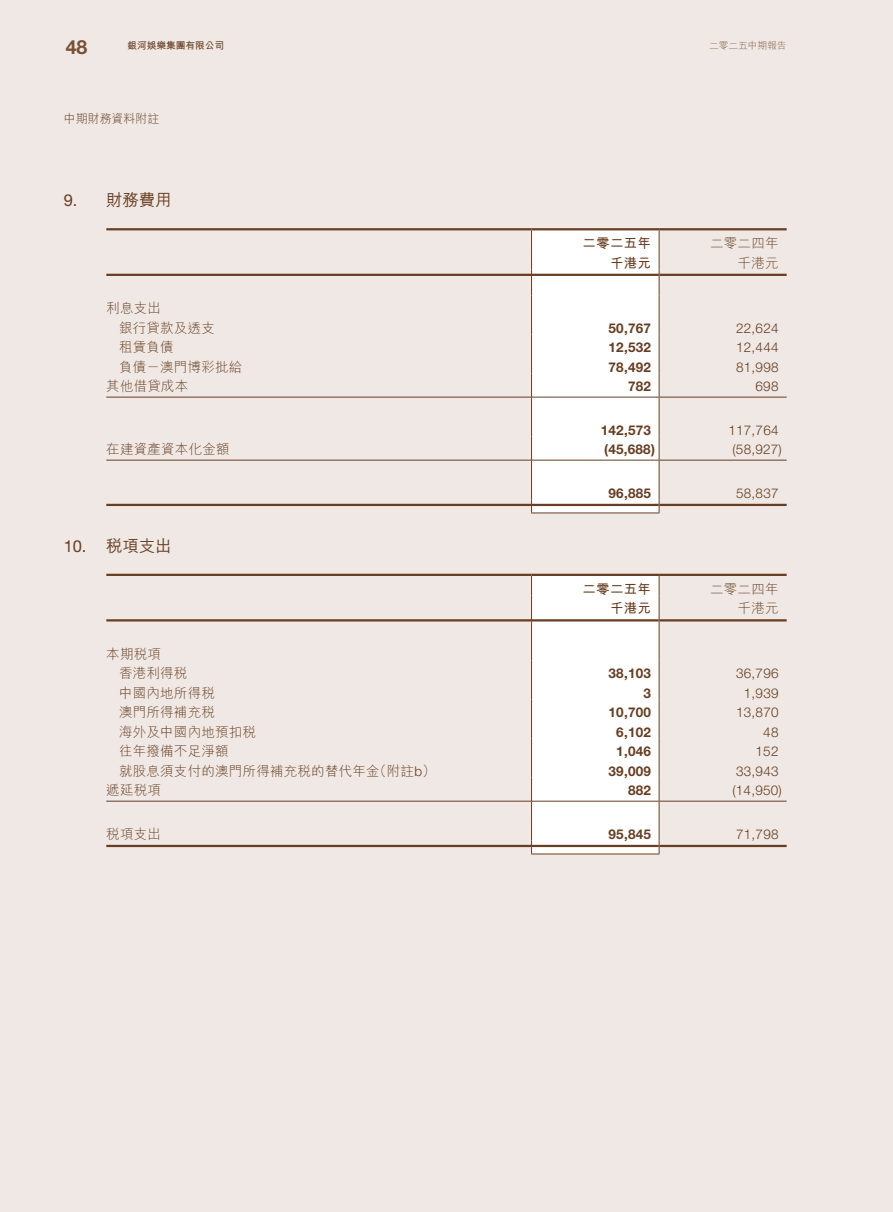
<style>
.page{position:relative;width:893px;height:1212px;background:#efe8e4}
.page>*{position:absolute;margin:0;border:0;box-sizing:border-box;transform-origin:0 0}
.t1{font:700 19.5px "Helvetica Neue LT Pro";color:#775036}
.t2{font:500 16.5px "M Hei HK";letter-spacing:-.015em;color:#683e22}
.t3{font:300 13.5px/19.5px "M Hei HK";letter-spacing:.015em;color:#683e22}
.t4{font:300 13.5px "Helvetica Neue LT Pro";letter-spacing:.015em;color:#683e22}
.t5{font:700 13.5px "Helvetica Neue LT Pro";letter-spacing:.015em;color:#683e22}
.t6{font:700 13.5px "M Hei HK";letter-spacing:.015em;color:#683e22}
.t7{font:300 12px "M Hei HK";letter-spacing:-.005em;color:#683e22}
.t8{font:700 9.75px "M Hei HK";letter-spacing:-.01em;color:#683e22}
.t9{font:300 9.75px "M Hei HK";letter-spacing:-.01em;color:#866149}
.s1{font-family:"Helvetica Neue LT Pro";font-weight:400}
.s2{font-family:"Helvetica Neue LT Pro"}
</style>
<div class="page">
<hr style="left:106px;top:228px;width:425px;height:2px;background:#683e22">
<hr style="left:531px;top:228px;width:128px;height:2px;background:#683e22">
<hr style="left:659px;top:228px;width:128px;height:2px;background:#683e22">
<div style="left:531px;top:229px;width:129px;height:284px;background:#fff"></div>
<hr style="left:531px;top:512px;width:128px;height:1px;background:#683e22">
<hr style="left:106px;top:274px;width:425px;height:2px;background:#683e22">
<hr style="left:532px;top:274px;width:127px;height:2px;background:#683e22">
<hr style="left:659px;top:274px;width:128px;height:2px;background:#683e22">
<hr style="left:106px;top:397px;width:425px;height:1px;background:#683e22">
<hr style="left:532px;top:397px;width:127px;height:1px;background:#683e22">
<hr style="left:659px;top:397px;width:128px;height:1px;background:#683e22">
<hr style="left:106px;top:460px;width:425px;height:1px;background:#683e22">
<hr style="left:532px;top:460px;width:127px;height:1px;background:#683e22">
<hr style="left:659px;top:460px;width:128px;height:1px;background:#683e22">
<hr style="left:106px;top:504px;width:425px;height:2px;background:#683e22">
<hr style="left:532px;top:504px;width:127px;height:2px;background:#683e22">
<hr style="left:659px;top:504px;width:128px;height:2px;background:#683e22">
<hr style="left:106px;top:574px;width:425px;height:2px;background:#683e22">
<hr style="left:531px;top:574px;width:128px;height:2px;background:#683e22">
<hr style="left:659px;top:574px;width:128px;height:2px;background:#683e22">
<div style="left:531px;top:575px;width:129px;height:279px;background:#fff"></div>
<hr style="left:531px;top:853px;width:128px;height:1px;background:#683e22">
<hr style="left:106px;top:619px;width:425px;height:2px;background:#683e22">
<hr style="left:532px;top:619px;width:127px;height:2px;background:#683e22">
<hr style="left:659px;top:619px;width:128px;height:2px;background:#683e22">
<hr style="left:106px;top:801px;width:425px;height:1px;background:#683e22">
<hr style="left:532px;top:801px;width:127px;height:1px;background:#683e22">
<hr style="left:659px;top:801px;width:128px;height:1px;background:#683e22">
<hr style="left:106px;top:845px;width:425px;height:2px;background:#683e22">
<hr style="left:532px;top:845px;width:127px;height:2px;background:#683e22">
<hr style="left:659px;top:845px;width:128px;height:2px;background:#683e22">
<h1 class="t1" style="left:66px;top:35px;width:23px">48</h1>
<p class="t8" style="left:128px;top:39px;width:98px">銀河娛樂集團有限公司</p>
<p class="t9" style="left:709px;top:39px;width:79px">二零二五中期報告</p>
<p class="t7" style="left:64px;top:110px;width:97px">中期財務資料附註</p>
<p class="t2" style="left:64px;top:188px;width:109px"><span class="s1">9.</span> 財務費用</p>
<p class="t3" style="left:119px;top:298px;width:97px;text-indent:-13px">利息支出<br>銀行貸款及透支</p>
<p class="t6" style="left:583px;top:233px;width:70px">二零二五年</p>
<p class="t3" style="left:710px;top:233px;width:70px">二零二四年</p>
<p class="t6" style="left:610px;top:253px;width:42px">千港元</p>
<p class="t3" style="left:738px;top:253px;width:42px">千港元</p>
<p class="t5" style="left:609px;top:320px;width:44px">50,767</p>
<p class="t4" style="left:736px;top:320px;width:44px">22,624</p>
<p class="t3" style="left:119px;top:337px;width:56px">租賃負債</p>
<p class="t5" style="left:609px;top:339px;width:44px">12,532</p>
<p class="t4" style="left:736px;top:339px;width:44px">12,444</p>
<p class="t3" style="left:119px;top:357px;width:125px">負債－澳門博彩批給</p>
<p class="t5" style="left:609px;top:359px;width:44px">78,492</p>
<p class="t4" style="left:736px;top:359px;width:44px">81,998</p>
<p class="t3" style="left:106px;top:376px;width:84px">其他借貸成本</p>
<p class="t5" style="left:628px;top:378px;width:24px">782</p>
<p class="t4" style="left:756px;top:378px;width:24px">698</p>
<p class="t5" style="left:601px;top:422px;width:52px">142,573</p>
<p class="t4" style="left:728px;top:422px;width:52px">117,764</p>
<p class="t3" style="left:106px;top:439px;width:125px">在建資產資本化金額</p>
<p class="t5" style="left:604px;top:441px;width:52px">(45,688)</p>
<p class="t4" style="left:732px;top:441px;width:51px">(58,927)</p>
<p class="t5" style="left:609px;top:485px;width:44px">96,885</p>
<p class="t4" style="left:736px;top:485px;width:44px">58,837</p>
<p class="t2" style="left:64px;top:534px;width:109px"><span class="s1">10.</span> 稅項支出</p>
<p class="t6" style="left:583px;top:579px;width:70px">二零二五年</p>
<p class="t3" style="left:710px;top:579px;width:70px">二零二四年</p>
<p class="t6" style="left:610px;top:598px;width:42px">千港元</p>
<p class="t3" style="left:738px;top:598px;width:42px">千港元</p>
<p class="t3" style="left:119px;top:644px;width:70px;text-indent:-13px">本期稅項<br>香港利得稅</p>
<p class="t5" style="left:609px;top:665px;width:44px">38,103</p>
<p class="t4" style="left:736px;top:665px;width:44px">36,796</p>
<p class="t3" style="left:119px;top:683px;width:97px">中國內地所得稅</p>
<p class="t5" style="left:643px;top:685px;width:9px">3</p>
<p class="t4" style="left:744px;top:685px;width:36px">1,939</p>
<p class="t3" style="left:119px;top:702px;width:97px">澳門所得補充稅</p>
<p class="t5" style="left:609px;top:704px;width:44px">10,700</p>
<p class="t4" style="left:736px;top:704px;width:44px">13,870</p>
<p class="t3" style="left:119px;top:722px;width:139px">海外及中國內地預扣稅</p>
<p class="t5" style="left:616px;top:724px;width:36px">6,102</p>
<p class="t4" style="left:763px;top:724px;width:17px">48</p>
<p class="t3" style="left:119px;top:741px;width:111px">往年撥備不足淨額</p>
<p class="t5" style="left:616px;top:743px;width:36px">1,046</p>
<p class="t4" style="left:756px;top:743px;width:24px">152</p>
<p class="t3" style="left:119px;top:761px;width:318px">就股息須支付的澳門所得補充稅的替代年金（附註<span class="s2">b</span>）</p>
<p class="t5" style="left:609px;top:763px;width:44px">39,009</p>
<p class="t4" style="left:736px;top:763px;width:44px">33,943</p>
<p class="t3" style="left:106px;top:780px;width:56px">遞延稅項</p>
<p class="t5" style="left:628px;top:782px;width:24px">882</p>
<p class="t4" style="left:732px;top:782px;width:51px">(14,950)</p>
<p class="t3" style="left:106px;top:824px;width:56px">稅項支出</p>
<p class="t5" style="left:609px;top:826px;width:44px">95,845</p>
<p class="t4" style="left:736px;top:826px;width:44px">71,798</p>
</div>
